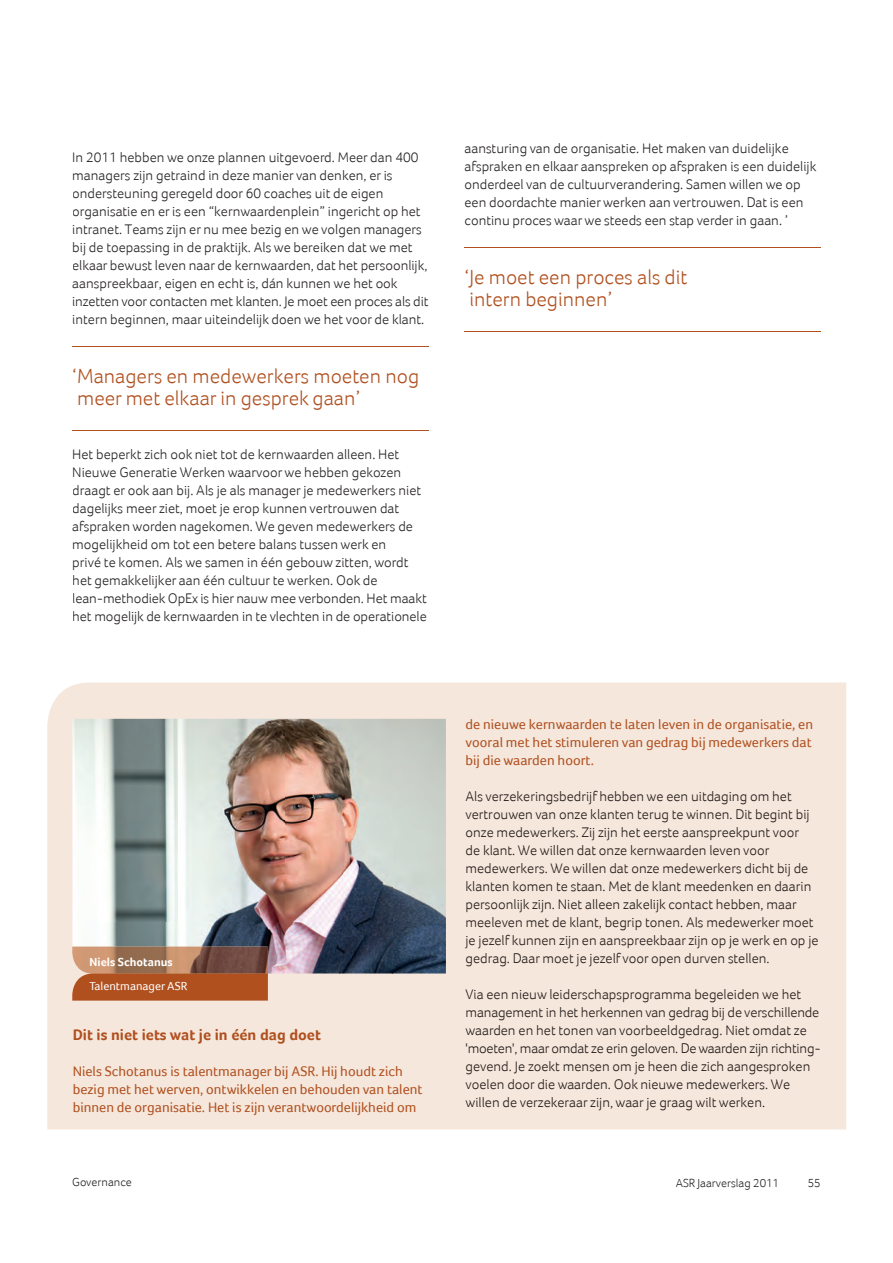
<style>
.page{position:relative;width:893px;height:1263px;background:#fff}
.page>*{position:absolute;margin:0;border:0;box-sizing:border-box;transform-origin:0 0}
.t1{font:300 21px/22.5px "Foco";color:#b0501f}
.t2{font:700 15.75px "Foco";color:#b0501f}
.t3{font:300 14.25px/18px "Foco";color:#231f20}
.t4{font:300 14.25px/18px "Foco";color:#211917}
.t5{font:14.25px/18px "Foco";color:#b0501f}
.t6{font:300 12px "Foco";color:#231f20}
.t7{font:12px "Foco";color:#fff}
.t8{font:700 12px "Foco";color:#fff}
</style>
<div class="page">
<hr style="left:72px;top:346px;width:356px;height:1px;background:#b0501f">
<hr style="left:72px;top:431px;width:356px;height:1px;background:#b0501f">
<hr style="left:465px;top:247px;width:356px;height:1px;background:#b0501f">
<hr style="left:465px;top:332px;width:356px;height:1px;background:#b0501f">
<div style="left:47px;top:682px;width:799px;height:447px;background:#f5e7dc"></div>
<div style="left:466px;top:791px;width:326px;height:13px;background:#f5e7dc"></div>
<div style="left:466px;top:809px;width:344px;height:13px;background:#f5e7dc"></div>
<div style="left:466px;top:827px;width:333px;height:13px;background:#f5e7dc"></div>
<div style="left:466px;top:845px;width:303px;height:10px;background:#f5e7dc"></div>
<div style="left:467px;top:863px;width:341px;height:13px;background:#f5e7dc"></div>
<div style="left:467px;top:881px;width:344px;height:10px;background:#f5e7dc"></div>
<div style="left:467px;top:899px;width:330px;height:13px;background:#f5e7dc"></div>
<div style="left:467px;top:917px;width:346px;height:13px;background:#f5e7dc"></div>
<div style="left:465px;top:935px;width:353px;height:13px;background:#f5e7dc"></div>
<div style="left:466px;top:953px;width:304px;height:13px;background:#f5e7dc"></div>
<div style="left:466px;top:989px;width:335px;height:13px;background:#f5e7dc"></div>
<div style="left:467px;top:1007px;width:352px;height:13px;background:#f5e7dc"></div>
<div style="left:466px;top:1025px;width:341px;height:13px;background:#f5e7dc"></div>
<div style="left:466px;top:1043px;width:354px;height:13px;background:#f5e7dc"></div>
<div style="left:466px;top:1061px;width:344px;height:13px;background:#f5e7dc"></div>
<div style="left:466px;top:1079px;width:324px;height:10px;background:#f5e7dc"></div>
<div style="left:466px;top:1097px;width:298px;height:13px;background:#f5e7dc"></div>
<img style="left:72px;top:718px;width:374px;height:256px">
<img style="left:72px;top:946px;width:196px;height:27px">
<div style="left:72px;top:973px;width:196px;height:27px;background:#b0501f"></div>
<p class="t3" style="left:72px;top:149px;width:358px">In 2011 hebben we onze plannen uitgevoerd. Meer dan 400 managers zijn getraind in deze manier van denken, er is ondersteuning geregeld door 60 coaches uit de eigen organisatie en er is een “kernwaardenplein” ingericht op het intranet. Teams zijn er nu mee bezig en we volgen managers bij de toepassing in de praktijk. Als we bereiken dat we met elkaar bewust leven naar de kernwaarden, dat het persoonlijk, aanspreekbaar, eigen en echt is, dán kunnen we het ook inzetten voor contacten met klanten. Je moet een proces als dit intern beginnen, maar uiteindelijk doen we het voor de klant.</p>
<h1 class="t1" style="left:72px;top:365px;width:348px">‘ Managers en medewerkers moeten nog meer met elkaar in gesprek gaan’</h1>
<p class="t3" style="left:72px;top:446px;width:356px">Het beperkt zich ook niet tot de kernwaarden alleen. Het Nieuwe Generatie Werken waarvoor we hebben gekozen draagt er ook aan bij. Als je als manager je medewerkers niet dagelijks meer ziet, moet je erop kunnen vertrouwen dat afspraken worden nagekomen. We geven medewerkers de mogelijkheid om tot een betere balans tussen werk en<br>privé te komen. Als we samen in één gebouw zitten, wordt het gemakkelijker aan één cultuur te werken. Ook de lean-methodiek OpEx is hier nauw mee verbonden. Het maakt het mogelijk de kernwaarden in te vlechten in de operationele</p>
<p class="t3" style="left:465px;top:140px;width:353px">aansturing van de organisatie. Het maken van duidelijke afspraken en elkaar aanspreken op afspraken is een duidelijk onderdeel van de cultuurverandering. Samen willen we op een doordachte manier werken aan vertrouwen. Dat is een continu proces waar we steeds een stap verder in gaan. ’</p>
<h1 class="t1" style="left:465px;top:266px;width:224px">‘ Je moet een proces als dit intern beginnen’</h1>
<p class="t8" style="left:90px;top:955px;width:85px">Niels Schotanus</p>
<p class="t7" style="left:90px;top:979px;width:99px">Talentmanager ASR</p>
<p class="t2" style="left:73px;top:1026px;width:250px">Dit is niet iets wat je in één dag doet</p>
<p class="t5" style="left:73px;top:1062px;width:351px">Niels Schotanus is talentmanager bij ASR. Hij houdt zich bezig met het werven, ontwikkelen en behouden van talent binnen de organisatie. Het is zijn verantwoordelijkheid om</p>
<p class="t5" style="left:465px;top:715px;width:349px;text-align:justify">de nieuwe kernwaarden te laten leven in de organisatie, en vooral met het stimuleren van gedrag bij medewerkers dat bij die waarden hoort.</p>
<p class="t4" style="left:465px;top:788px;width:354px">Als verzekeringsbedrijf hebben we een uitdaging om het vertrouwen van onze klanten terug te winnen. Dit begint bij onze medewerkers. Zij zijn het eerste aanspreekpunt voor<br>de klant. We willen dat onze kernwaarden leven voor medewerkers. We willen dat onze medewerkers dicht bij de klanten komen te staan. Met de klant meedenken en daarin persoonlijk zijn. Niet alleen zakelijk contact hebben, maar meeleven met de klant, begrip tonen. Als medewerker moet je jezelf kunnen zijn en aanspreekbaar zijn op je werk en op je gedrag. Daar moet je jezelf voor open durven stellen.</p>
<p class="t4" style="left:465px;top:986px;width:357px">Via een nieuw leiderschapsprogramma begeleiden we het management in het herkennen van gedrag bij de verschillende waarden en het tonen van voorbeeldgedrag. Niet omdat ze 'moeten', maar omdat ze erin geloven. De waarden zijn richting&shy;gevend. Je zoekt mensen om je heen die zich aangesproken voelen door die waarden. Ook nieuwe medewerkers. We willen de verzekeraar zijn, waar je graag wilt werken.</p>
<p class="t6" style="left:72px;top:1176px;width:61px">Governance</p>
<p class="t6" style="left:676px;top:1176px;width:105px">ASR Jaarverslag 2011</p>
<p class="t6" style="left:808px;top:1176px;width:14px">55</p>
</div>
